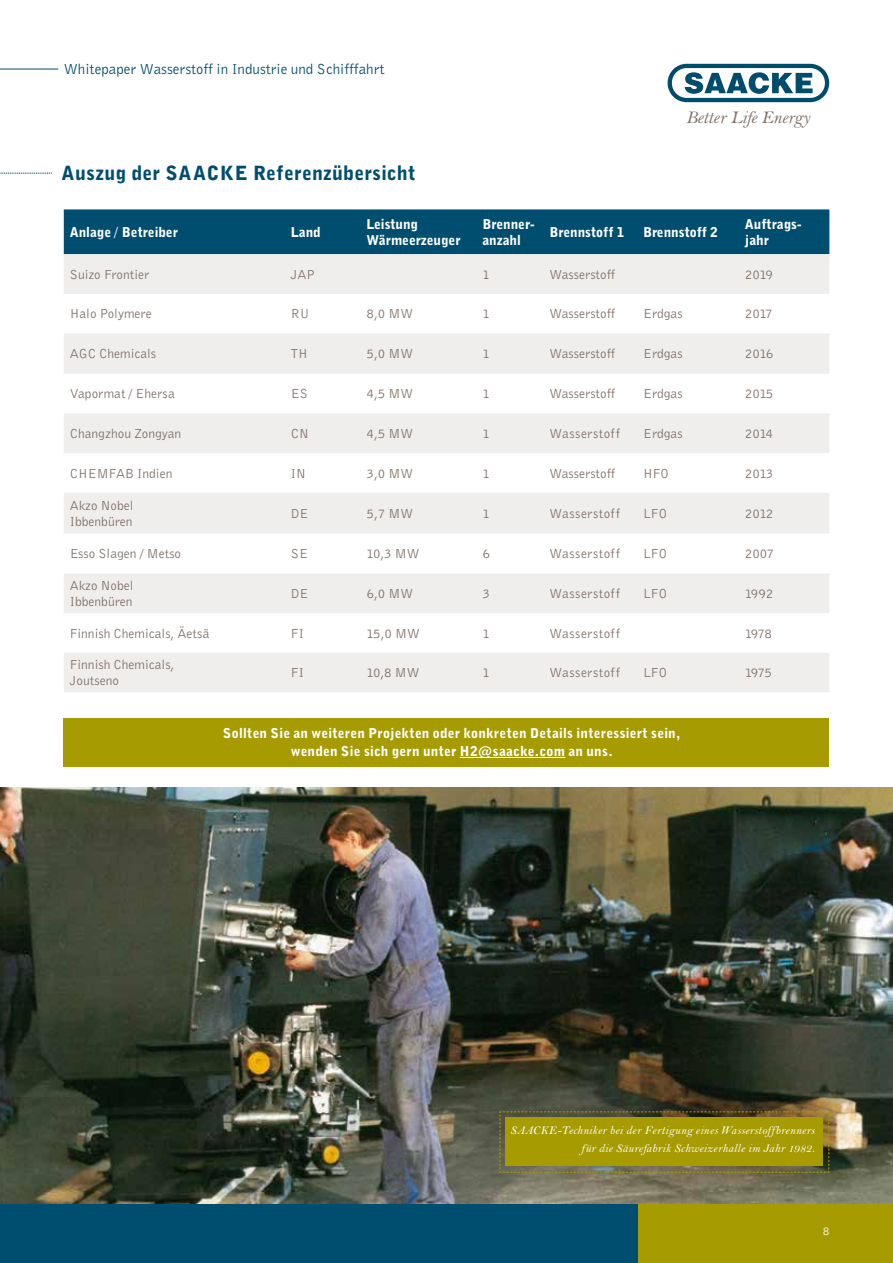
<style>
.page{position:relative;width:893px;height:1263px;background:#fff}
.page>*{position:absolute;margin:0;border:0;box-sizing:border-box;transform-origin:0 0}
.t1{font:900 19.5px "Bell Gothic";letter-spacing:.015em;color:#004e6f}
.t2{font:italic 18px "Bell MT Std";letter-spacing:-.005em;color:#7e6f67}
.t3{font:15px "Bell Gothic";color:#004e6f}
.t4{font:13.5px/16.2px "Bell Gothic";color:#807068}
.t5{font:900 13.5px/16.2px "Bell Gothic";letter-spacing:.01em;color:#fff}
.t6{font:13.5px "Bell Gothic";letter-spacing:.035em;color:#807068}
.t7{font:12px/18px "Bell MT Italic";letter-spacing:.02em;color:#fff;text-align:right}
.t8{font:12px "Bell Gothic";color:#fff}
</style>
<div class="page">
<div style="left:638px;top:1199px;width:255px;height:64px;background:#a69b00"></div>
<div style="left:0;top:1199px;width:638px;height:64px;background:#004e6f"></div>
<img style="left:0;top:788px;width:893px;height:415px">
<div style="left:64px;top:718px;width:765px;height:49px;background:#a69b00"></div>
<svg style="left:668px;top:64px;width:161px;height:38px"></svg>
<hr style="left:0;top:69px;width:58px;height:1px;background:#004e6f">
<div style="left:64px;top:209px;width:765px;height:45px;background:#004e6f"></div>
<svg style="left:64px;top:254px;width:765px;height:438px;fill:#f0eeed"></svg>
<svg style="left:64px;top:534px;width:765px;height:119px"></svg>
<svg style="left:0;top:173px;width:52px;height:1px"></svg>
<hr style="left:460px;top:757px;width:105px;height:1px;background:#fff">
<img style="left:499px;top:1111px;width:331px;height:62px">
<div style="left:505px;top:1118px;width:318px;height:48px;background:#a69b00"></div>
<p class="t3" style="left:64px;top:60px;width:322px">Whitepaper Wasserstoff in Industrie und Schifffahrt</p>
<h1 class="t1" style="left:62px;top:160px;width:356px">Auszug der SAACKE Referenzübersicht</h1>
<h2 class="t2" style="left:686px;top:107px;width:125px">Better Life Energy</h2>
<p class="t5" style="left:70px;top:224px;width:110px">Anlage / Betreiber</p>
<p class="t5" style="left:291px;top:224px;width:31px">Land</p>
<p class="t5" style="left:367px;top:216px;width:96px">Leistung<br>Wärmeerzeuger</p>
<p class="t5" style="left:482px;top:216px;width:54px">Brenner&shy;anzahl</p>
<p class="t5" style="left:549px;top:224px;width:76px">Brennstoff 1</p>
<p class="t5" style="left:643px;top:224px;width:76px">Brennstoff 2</p>
<p class="t5" style="left:745px;top:216px;width:58px">Auftrags&shy;jahr</p>
<p class="t4" style="left:70px;top:266px;width:81px">Suizo Frontier</p>
<p class="t4" style="left:291px;top:266px;width:25px">JAP</p>
<p class="t4" style="left:482px;top:266px;width:9px">1</p>
<p class="t4" style="left:549px;top:266px;width:67px">Wasserstoff</p>
<p class="t4" style="left:745px;top:266px;width:30px">2019</p>
<p class="t4" style="left:70px;top:306px;width:83px">Halo Polymere</p>
<p class="t4" style="left:291px;top:306px;width:20px">RU</p>
<p class="t4" style="left:367px;top:306px;width:48px">8,0 MW</p>
<p class="t4" style="left:482px;top:306px;width:9px">1</p>
<p class="t4" style="left:549px;top:306px;width:67px">Wasserstoff</p>
<p class="t4" style="left:643px;top:306px;width:41px">Erdgas</p>
<p class="t4" style="left:745px;top:306px;width:29px">2017</p>
<p class="t4" style="left:70px;top:345px;width:88px">AGC Chemicals</p>
<p class="t4" style="left:291px;top:345px;width:19px">TH</p>
<p class="t4" style="left:367px;top:345px;width:48px">5,0 MW</p>
<p class="t4" style="left:482px;top:345px;width:9px">1</p>
<p class="t4" style="left:549px;top:345px;width:67px">Wasserstoff</p>
<p class="t4" style="left:643px;top:345px;width:41px">Erdgas</p>
<p class="t4" style="left:745px;top:345px;width:30px">2016</p>
<p class="t4" style="left:70px;top:385px;width:107px">Vapormat / Ehersa</p>
<p class="t4" style="left:291px;top:385px;width:19px">ES</p>
<p class="t4" style="left:367px;top:385px;width:48px">4,5 MW</p>
<p class="t4" style="left:482px;top:385px;width:9px">1</p>
<p class="t4" style="left:549px;top:385px;width:67px">Wasserstoff</p>
<p class="t4" style="left:643px;top:385px;width:41px">Erdgas</p>
<p class="t4" style="left:745px;top:385px;width:30px">2015</p>
<p class="t4" style="left:70px;top:425px;width:113px">Changzhou Zongyan</p>
<p class="t4" style="left:291px;top:425px;width:19px">CN</p>
<p class="t4" style="left:367px;top:425px;width:48px">4,5 MW</p>
<p class="t4" style="left:482px;top:425px;width:9px">1</p>
<p class="t6" style="left:549px;top:425px;width:72px">Wasserstoff</p>
<p class="t4" style="left:643px;top:425px;width:41px">Erdgas</p>
<p class="t4" style="left:745px;top:425px;width:30px">2014</p>
<p class="t4" style="left:70px;top:465px;width:104px">CHEMFAB Indien</p>
<p class="t4" style="left:291px;top:465px;width:16px">IN</p>
<p class="t4" style="left:367px;top:465px;width:48px">3,0 MW</p>
<p class="t4" style="left:482px;top:465px;width:9px">1</p>
<p class="t4" style="left:549px;top:465px;width:67px">Wasserstoff</p>
<p class="t4" style="left:643px;top:465px;width:27px">HFO</p>
<p class="t4" style="left:745px;top:465px;width:30px">2013</p>
<p class="t4" style="left:70px;top:497px;width:65px">Akzo Nobel<br>Ibbenbüren</p>
<p class="t4" style="left:291px;top:505px;width:19px">DE</p>
<p class="t4" style="left:367px;top:505px;width:48px">5,7 MW</p>
<p class="t4" style="left:482px;top:505px;width:9px">1</p>
<p class="t6" style="left:549px;top:505px;width:72px">Wasserstoff</p>
<p class="t4" style="left:643px;top:505px;width:26px">LFO</p>
<p class="t4" style="left:745px;top:505px;width:30px">2012</p>
<p class="t4" style="left:70px;top:545px;width:113px">Esso Slagen / Metso</p>
<p class="t4" style="left:291px;top:545px;width:19px">SE</p>
<p class="t4" style="left:367px;top:545px;width:55px">10,3 MW</p>
<p class="t4" style="left:482px;top:545px;width:9px">6</p>
<p class="t6" style="left:549px;top:545px;width:72px">Wasserstoff</p>
<p class="t4" style="left:643px;top:545px;width:26px">LFO</p>
<p class="t4" style="left:745px;top:545px;width:31px">2007</p>
<p class="t4" style="left:70px;top:577px;width:65px">Akzo Nobel<br>Ibbenbüren</p>
<p class="t4" style="left:291px;top:585px;width:19px">DE</p>
<p class="t4" style="left:367px;top:585px;width:48px">6,0 MW</p>
<p class="t4" style="left:482px;top:585px;width:9px">3</p>
<p class="t6" style="left:549px;top:585px;width:72px">Wasserstoff</p>
<p class="t4" style="left:643px;top:585px;width:26px">LFO</p>
<p class="t4" style="left:745px;top:585px;width:30px">1992</p>
<p class="t4" style="left:70px;top:625px;width:141px">Finnish Chemicals, Äetsä</p>
<p class="t4" style="left:291px;top:625px;width:15px">FI</p>
<p class="t4" style="left:367px;top:625px;width:55px">15,0 MW</p>
<p class="t4" style="left:482px;top:625px;width:9px">1</p>
<p class="t6" style="left:549px;top:624px;width:72px">Wasserstoff</p>
<p class="t4" style="left:745px;top:625px;width:29px">1978</p>
<p class="t4" style="left:70px;top:656px;width:106px">Finnish Chemicals,<br>Joutseno</p>
<p class="t4" style="left:291px;top:664px;width:15px">FI</p>
<p class="t4" style="left:367px;top:664px;width:55px">10,8 MW</p>
<p class="t4" style="left:482px;top:664px;width:9px">1</p>
<p class="t6" style="left:549px;top:664px;width:72px">Wasserstoff</p>
<p class="t4" style="left:643px;top:664px;width:26px">LFO</p>
<p class="t4" style="left:745px;top:664px;width:29px">1975</p>
<p class="t5" style="left:223px;top:725px;width:459px;line-height:18px;text-align:center">Sollten Sie an weiteren Projekten oder konkreten Details interessiert sein, wenden Sie sich gern unter H2@saacke.com an uns.</p>
<p class="t7" style="left:510px;top:1121px;width:306px">SAACKE-Techniker bei der Fertigung eines Wasserstoffbrenners für die Säurefabrik Schweizerhalle im Jahr 1982.</p>
<p class="t8" style="left:823px;top:1224px;width:8px">8</p>
</div>
